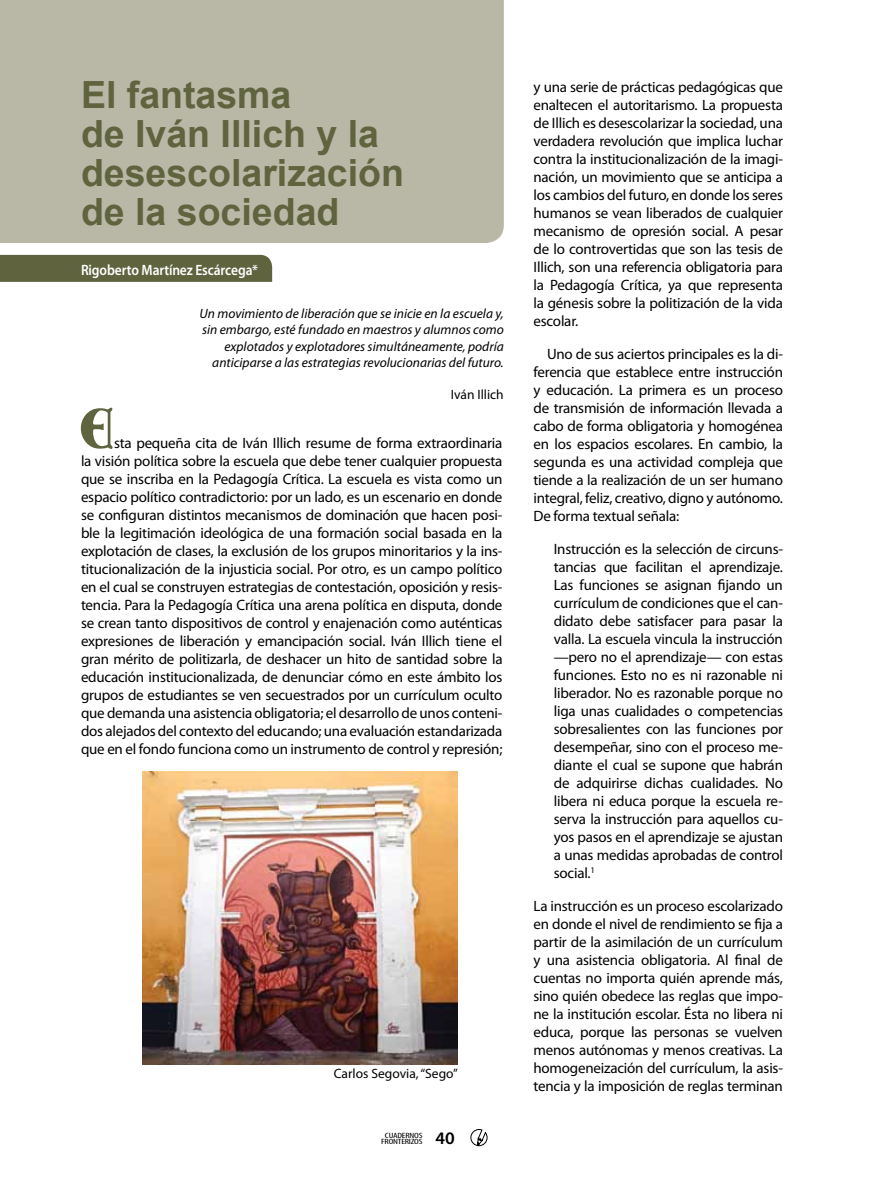
<style>
.page{position:relative;width:891px;height:1188px;background:#fff}
.page>*{position:absolute;margin:0;border:0;box-sizing:border-box;transform-origin:0 0}
.t1{font:52.5px "Deutsch Gothic";color:#5f643f}
.t2{font:700 37.5px/39px "Arial";color:#5f643f}
.t3{font:600 17.7px "Myriad Pro";color:#000}
.t4{font:15px/18px "Myriad Pro";letter-spacing:-.015em;color:#000;text-align:justify}
.t5{font:600 15px "Myriad Pro";letter-spacing:-.01em;color:#fff;scale:.9 1}
.t6{font:italic 13.5px/16.5px "Myriad Pro";color:#000;text-align:right}
.t7{font:13.5px "Myriad Pro";color:#000}
.t8{font:condensed 7.65px/6px "Myriad Pro";letter-spacing:-.02em;color:#000;text-align:center;scale:1.37 1}
</style>
<div class="page">
<div style="left:0;top:0;width:504px;height:243px;background:#b9b7a6"></div>
<div style="left:0;top:255px;width:272px;height:27px;background:#5f643f"></div>
<svg style="left:471px;top:1129px;width:16px;height:18px"></svg>
<img style="left:142px;top:771px;width:316px;height:294px">
<h2 class="t2" style="left:81px;top:77px;width:325px">El fantasma<br>de Iván Illich y la desescolarización de la sociedad</h2>
<p class="t5" style="left:81px;top:260px;width:198px">Rigoberto Martínez Escárcega*</p>
<p class="t6" style="left:200px;top:305px;width:306px">Un movimiento de liberación que se inicie en la escuela y, sin embargo, esté fundado en maestros y alumnos como explotados y explotadores simultáneamente, podría anticiparse a las estrategias revolucionarias del futuro.</p>
<p class="t7" style="left:451px;top:386px;width:55px">Iván Illich</p>
<h1 class="t1" style="left:80px;top:404px;width:35px">E</h1>
<p class="t4" style="left:81px;top:434px;width:423px;text-indent:33px">sta pequeña cita de Iván Illich resume de forma extraordinaria la visión política sobre la escuela que debe tener cualquier propuesta que se inscriba en la Pedagogía Crítica. La escuela es vista como un espacio político contradictorio: por un lado, es un escenario en donde se configuran distintos mecanismos de dominación que hacen posi&shy;ble la legitimación ideológica de una formación social basada en la explotación de clases, la exclusión de los grupos minoritarios y la ins&shy;titucionalización de la injusticia social. Por otro, es un campo político en el cual se construyen estrategias de contestación, oposición y resis&shy;tencia. Para la Pedagogía Crítica una arena política en disputa, donde se crean tanto dispositivos de control y enajenación como auténticas expresiones de liberación y emancipación social. Iván Illich tiene el gran mérito de politizarla, de deshacer un hito de santidad sobre la educación institucionalizada, de denunciar cómo en este ámbito los grupos de estudiantes se ven secuestrados por un currículum oculto que demanda una asistencia obligatoria; el desarrollo de unos conteni&shy;dos alejados del contexto del educando; una evaluación estandarizada que en el fondo funciona como un instrumento de control y represión;</p>
<p class="t7" style="left:334px;top:1065px;width:126px">Carlos Segovia, “Sego”</p>
<p class="t8" style="left:381px;top:1132px;width:32px">CUADERNOS<br>FRONTERIZOS</p>
<p class="t3" style="left:435px;top:1127px;width:21px">40</p>
<p class="t4" style="left:534px;top:78px;width:251px">y una serie de prácticas pedagógicas que enaltecen el autoritarismo. La propuesta de Illich es desescolarizar la sociedad, una verdadera revolución que implica luchar contra la institucionalización de la imagi&shy;nación, un movimiento que se anticipa a los cambios del futuro, en donde los seres humanos se vean liberados de cualquier mecanismo de opresión social. A pesar de lo controvertidas que son las tesis de Illich, son una referencia obligatoria para la Pedagogía Crítica, ya que representa la génesis sobre la politización de la vida escolar.</p>
<p class="t4" style="left:534px;top:345px;width:251px;text-indent:14px">Uno de sus aciertos principales es la di&shy;ferencia que establece entre instrucción y educación. La primera es un proceso de transmisión de información llevada a cabo de forma obligatoria y homogénea en los espacios escolares. En cambio, la segunda es una actividad compleja que tiende a la realización de un ser humano integral, feliz, creativo, digno y autónomo.<br>De forma textual señala:</p>
<p class="t4" style="left:554px;top:540px;width:231px">Instrucción es la selección de circuns&shy;tancias que facilitan el aprendizaje.<br>Las funciones se asignan fijando un currículum de condiciones que el can&shy;didato debe satisfacer para pasar la valla. La escuela vincula la instrucción —pero no el aprendizaje— con estas funciones. Esto no es ni razonable ni liberador. No es razonable porque no liga unas cualidades o competencias sobresalientes con las funciones por desempeñar, sino con el proceso me&shy;diante el cual se supone que habrán de adquirirse dichas cualidades. No libera ni educa porque la escuela re&shy;serva la instrucción para aquellos cu&shy;yos pasos en el aprendizaje se ajustan a unas medidas aprobadas de control social.<sup>1</sup></p>
<p class="t4" style="left:534px;top:897px;width:251px">La instrucción es un proceso escolarizado en donde el nivel de rendimiento se fija a partir de la asimilación de un currículum y una asistencia obligatoria. Al final de cuentas no importa quién aprende más, sino quién obedece las reglas que impo&shy;ne la institución escolar. Ésta no libera ni educa, porque las personas se vuelven menos autónomas y menos creativas. La homogeneización del currículum, la asis&shy;tencia y la imposición de reglas terminan</p>
</div>
